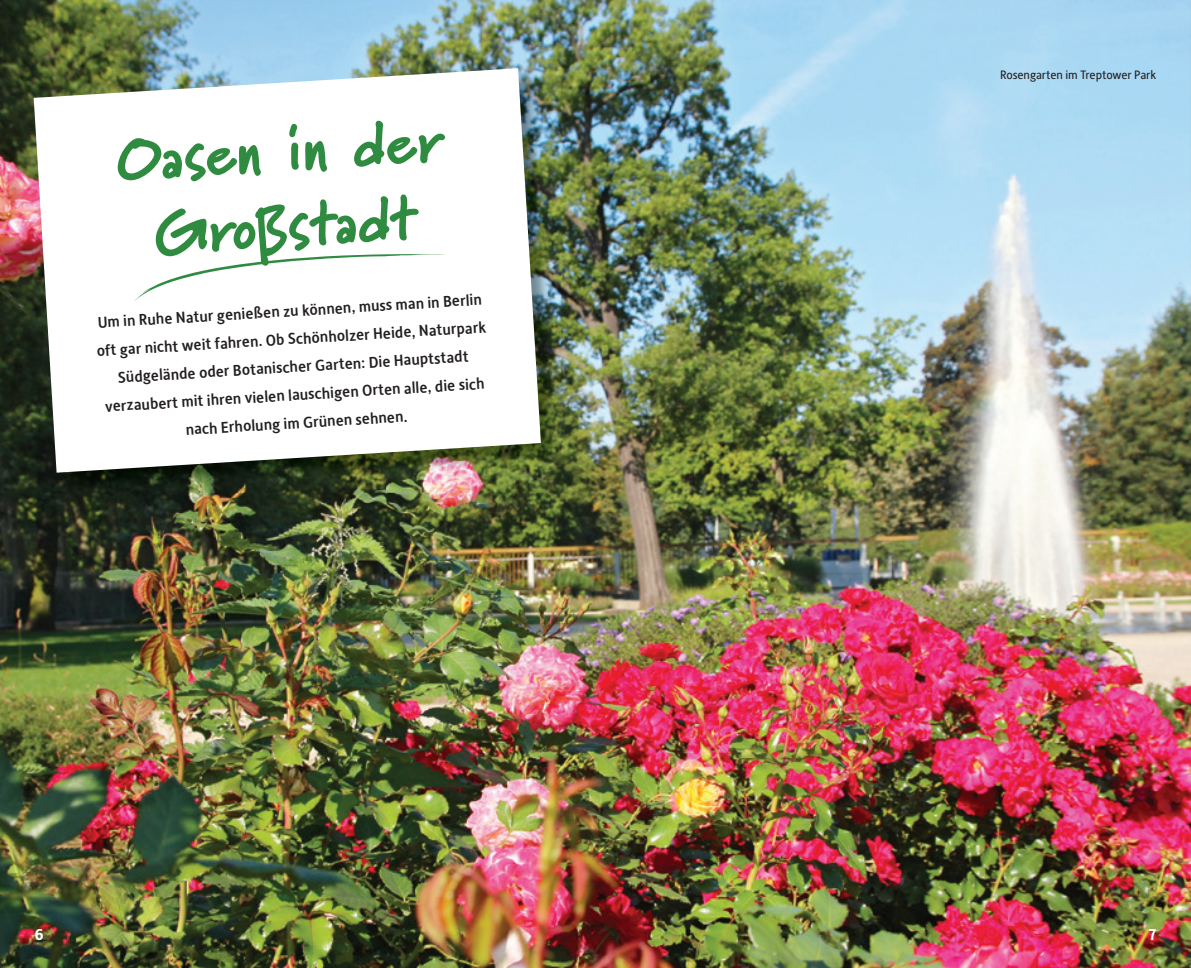
<style>
.page{position:relative;width:1191px;height:968px;background:#fff}
.page>*{position:absolute;margin:0;border:0;box-sizing:border-box;transform-origin:0 0}
.t1{font:900 63px/75.4px "Marydale";color:#2f8b40;text-align:center}
.t2{font:500 15.75px/28px "Alber New";color:#231f20;text-align:center}
.t3{font:700 15.75px "Alber New";color:#fff}
.t4{font:12.25px "Alber New";letter-spacing:-.01em;color:#231f20}
</style>
<div class="page">
<img style="left:0;top:0;width:1191px;height:967px">
<img style="left:35px;top:69px;width:526px;height:423px">
<svg style="left:34px;top:68px;width:507px;height:404px"></svg>
<svg style="left:133px;top:254px;width:315px;height:48px"></svg>
<h1 class="t1" style="left:115px;top:120px;width:328px;rotate:-3deg">Oasen in der<br>Großstadt</h1>
<p class="t2" style="left:95px;top:306px;width:391px;rotate:-3deg">Um in Ruhe Natur genießen zu können, muss man in Berlin oft gar nicht weit fahren. Ob Schönholzer Heide, Naturpark Südgelände oder Botanischer Garten: Die Hauptstadt verzaubert mit ihren vielen lauschigen Orten alle, die sich nach Erholung im Grünen sehnen.</p>
<p class="t4" style="left:1000px;top:67px;width:158px">Rosengarten im Treptower Park</p>
<p class="t3" style="left:35px;top:924px;width:10px">6</p>
<p class="t3" style="left:1149px;top:924px;width:9px">7</p>
</div>
